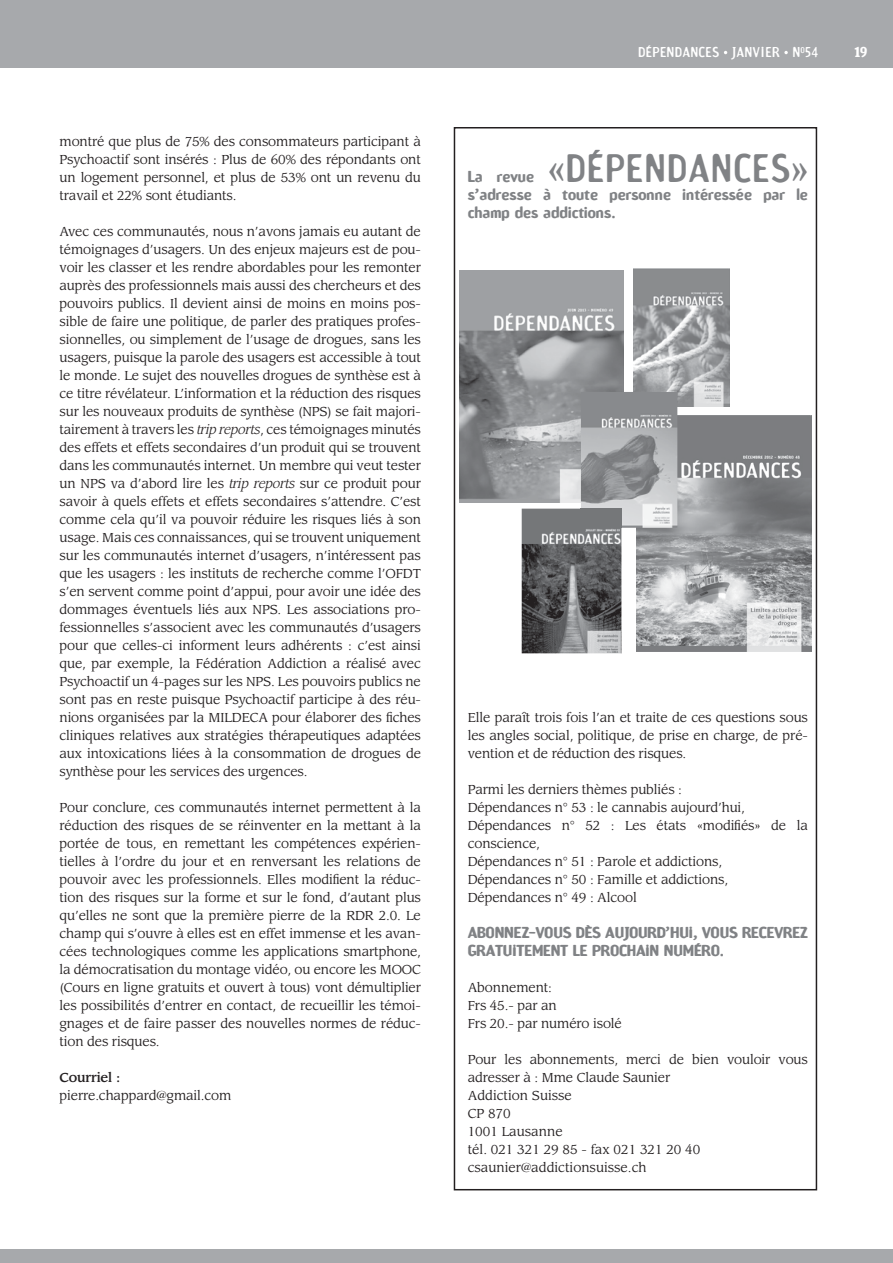
<style>
.page{position:relative;width:893px;height:1263px;background:#fff}
.page>*{position:absolute;margin:0;border:0;box-sizing:border-box;transform-origin:0 0}
.t1{font:37.5px "Amoebia Sans";letter-spacing:.02em;color:#808285}
.t2{font:700 15px/18px "Amoebia";letter-spacing:-.01em;color:#808285}
.t3{font:13.5px "Amoebia Sans";letter-spacing:.02em;color:#fff}
.t4{font:700 13.5px "Amoebia";color:#fff}
.t5{font:12.75px/18px "Leawood";letter-spacing:-.01em;color:#231f20;text-align:justify}
.t6{font:500 12.75px "Leawood";letter-spacing:-.01em;color:#231f20}
.s1{font-style:italic}
</style>
<div class="page">
<div style="left:0;top:0;width:893px;height:68px;background:#a7a9ac"></div>
<div style="left:0;top:1249px;width:893px;height:14px;background:#a7a9ac"></div>
<svg style="left:784px;top:51px;width:4px;height:3px"></svg>
<div style="left:454px;top:127px;width:363px;height:1063px;border:2px solid #231f20"></div>
<img style="left:459px;top:270px;width:164px;height:232px">
<img style="left:634px;top:269px;width:96px;height:137px">
<img style="left:637px;top:415px;width:175px;height:236px">
<img style="left:581px;top:392px;width:96px;height:136px">
<img style="left:522px;top:509px;width:99px;height:144px">
<img style="left:581px;top:509px;width:40px;height:19px">
<p class="t5" style="left:60px;top:133px;width:363px">montré que plus de 75% des consommateurs participant à Psychoactif sont insérés : Plus de 60% des répondants ont un logement personnel, et plus de 53% ont un revenu du travail et 22% sont étudiants.</p>
<p class="t5" style="left:60px;top:223px;width:363px">Avec ces communautés, nous n’avons jamais eu autant de témoignages d’usagers. Un des enjeux majeurs est de pou&shy;voir les classer et les rendre abordables pour les remonter auprès des professionnels mais aussi des chercheurs et des pouvoirs publics. Il devient ainsi de moins en moins pos&shy;sible de faire une politique, de parler des pratiques profes&shy;sionnelles, ou simplement de l’usage de drogues, sans les usagers, puisque la parole des usagers est accessible à tout le monde. Le sujet des nouvelles drogues de synthèse est à ce titre révélateur. L’information et la réduction des risques sur les nouveaux produits de synthèse (NPS) se fait majori&shy;tairement à travers les <span class="s1">trip reports</span>, ces témoignages minutés des effets et effets secondaires d’un produit qui se trouvent dans les communautés internet. Un membre qui veut tester un NPS va d’abord lire les <span class="s1">trip reports</span> sur ce produit pour savoir à quels effets et effets secondaires s’attendre. C’est comme cela qu’il va pouvoir réduire les risques liés à son usage. Mais ces connaissances, qui se trouvent uniquement sur les communautés internet d’usagers, n’intéressent pas que les usagers : les instituts de recherche comme l’OFDT s’en servent comme point d’appui, pour avoir une idée des dommages éventuels liés aux NPS. Les associations pro&shy;fessionnelles s’associent avec les communautés d’usagers pour que celles-ci informent leurs adhérents : c’est ainsi que, par exemple, la Fédération Addiction a réalisé avec Psychoactif un 4-pages sur les NPS. Les pouvoirs publics ne sont pas en reste puisque Psychoactif participe à des réu&shy;nions organisées par la MILDECA pour élaborer des fiches cliniques relatives aux stratégies thérapeutiques adaptées aux intoxications liées à la consommation de drogues de synthèse pour les services des urgences.</p>
<p class="t5" style="left:60px;top:799px;width:363px">Pour conclure, ces communautés internet permettent à la réduction des risques de se réinventer en la mettant à la portée de tous, en remettant les compétences expérien&shy;tielles à l’ordre du jour et en renversant les relations de pouvoir avec les professionnels. Elles modifient la réduc&shy;tion des risques sur la forme et sur le fond, d’autant plus qu’elles ne sont que la première pierre de la RDR 2.0. Le champ qui s’ouvre à elles est en effet immense et les avan&shy;cées technologiques comme les applications smartphone, la démocratisation du montage vidéo, ou encore les MOOC (Cours en ligne gratuits et ouvert à tous) vont démultiplier les possibilités d’entrer en contact, de recueillir les témoi&shy;gnages et de faire passer des nouvelles normes de réduc&shy;tion des risques.</p>
<p class="t6" style="left:60px;top:1071px;width:63px">Courriel :</p>
<p class="t5" style="left:60px;top:1087px;width:173px">pierre.chappard@gmail.com</p>
<p class="t3" style="left:638px;top:47px;width:181px">DÉPENDANCES JANVIER N<sup>O</sup>54</p>
<p class="t4" style="left:854px;top:46px;width:15px">19</p>
<h1 class="t1" style="left:548px;top:153px;width:261px">«DÉPENDANCES»</h1>
<p class="t2" style="left:468px;top:186px;width:342px">s’adresse à toute personne intéressée par le champ des addictions.</p>
<p class="t2" style="left:468px;top:168px;width:68px">La revue</p>
<p class="t5" style="left:468px;top:709px;width:342px">Elle paraît trois fois l’an et traite de ces questions sous les angles social, politique, de prise en charge, de pré&shy;vention et de réduction des risques.</p>
<p class="t5" style="left:468px;top:781px;width:342px;text-align:left">Parmi les derniers thèmes publiés :<br>Dépendances n° 53 : le cannabis aujourd’hui, Dépendances n° 52 : Les états «modifiés» de la conscience,<br>Dépendances n° 51 : Parole et addictions, Dépendances n° 50 : Famille et addictions, Dépendances n° 49 : Alcool</p>
<p class="t2" style="left:468px;top:924px;width:342px">ABONNEZ-VOUS DÈS AUJOURD’HUI, VOUS RECEVREZ<br>GRATUITEMENT LE PROCHAIN NUMÉRO.</p>
<p class="t5" style="left:468px;top:979px;width:156px;text-align:left">Abonnement:<br>Frs 45.- par an<br>Frs 20.- par numéro isolé</p>
<p class="t5" style="left:468px;top:1051px;width:342px;text-align:left">Pour les abonnements, merci de bien vouloir vous adresser à : Mme Claude Saunier<br>Addiction Suisse<br>CP 870<br>1001 Lausanne<br>tél. 021 321 29 85 - fax 021 321 20 40 csaunier@addictionsuisse.ch</p>
</div>
